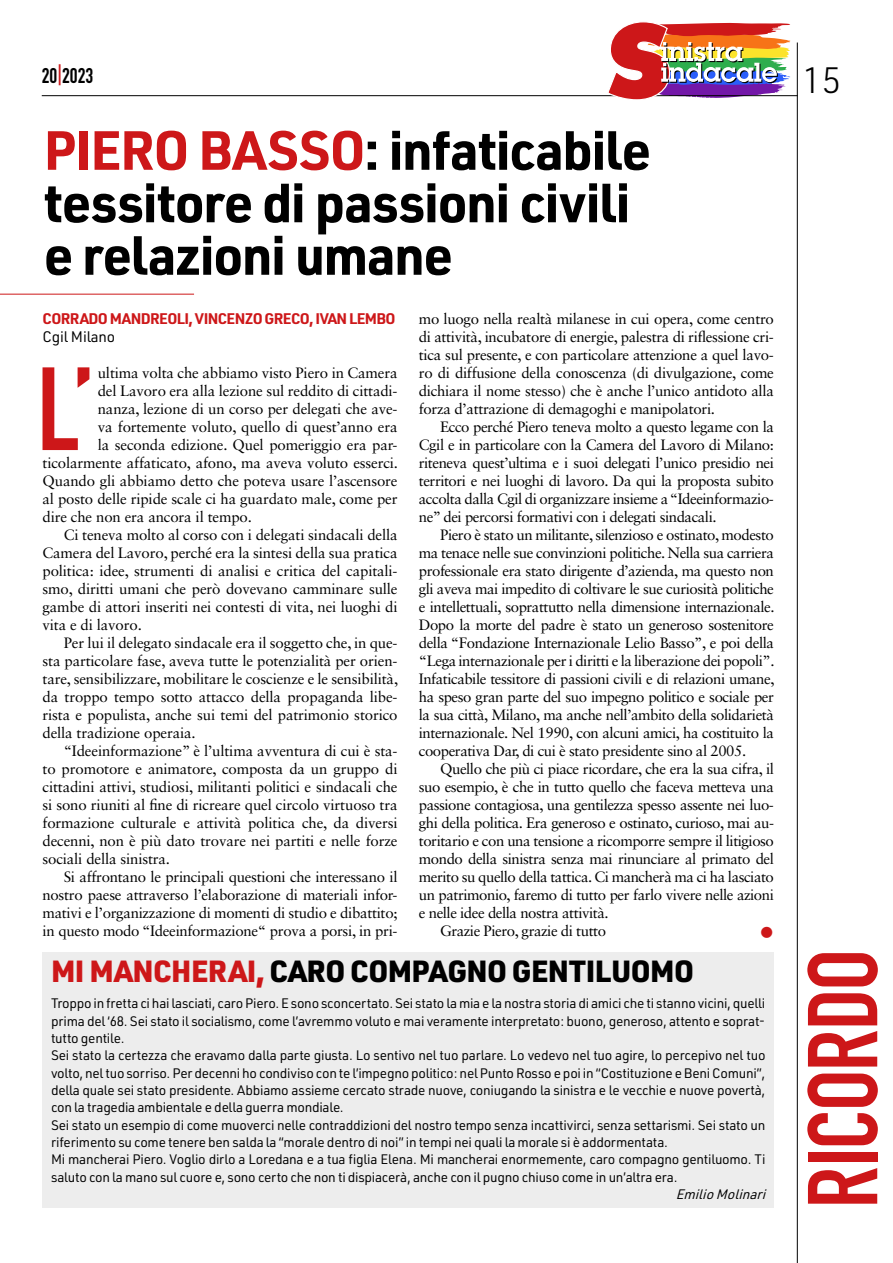
<style>
.page{position:relative;width:893px;height:1263px;background:#fff}
.page>*{position:absolute;margin:0;border:0;box-sizing:border-box;transform-origin:0 0}
.t1{font:116.1px "DIN Engschrift Std";color:#cd1719}
.t2{font:97.35px "DIN Engschrift Std";letter-spacing:-.015em;color:#cd1719}
.t3{font:700 54px/52.5px "URWDIN";letter-spacing:-.025em;color:#000}
.t4{font:300 36px "URWDIN";color:#000}
.t5{font:900 30px "URWDIN";letter-spacing:-.02em;color:#000}
.t6{font:21px "DIN Engschrift Std";color:#000}
.t7{font:15px/18px "Sabon LT Std";letter-spacing:-.01em;color:#000;text-align:justify}
.t8{font:15px "Sabon LT Std";letter-spacing:-.03em;color:#000}
.t9{font:700 15px "URWDIN";letter-spacing:-.04em;color:#cd1719}
.t10{font:15px "URWDIN";letter-spacing:-.01em;color:#000}
.t11{font:13.5px/17.4px "URWDIN";letter-spacing:-.02em;color:#000}
.t12{font:italic 13.5px "URWDIN";color:#000}
.t13{font:12px "Zapf Dingbats IT Cby BT";color:#cd1719}
.s1{color:#cd1719}
</style>
<div class="page">
<hr style="left:42px;top:95px;width:756px;height:1px;background:#000">
<hr style="left:797px;top:43px;width:1px;height:1220px;background:#000">
<svg style="left:606px;top:22px;width:185px;height:78px"></svg>
<hr style="left:0;top:294px;width:194px;height:1px;background:#cd1719">
<div style="left:43px;top:952px;width:731px;height:256px;background:#ededed"></div>
<h3 class="t6" style="left:42px;top:63px;width:53px">20<span class="s1">|</span>2023</h3>
<h3 class="t4" style="left:802px;top:56px;width:40px">15</h3>
<h3 class="t3" style="left:44px;top:122px;width:609px"><span class="s1">PIERO BASSO</span>: infaticabile tessitore di passioni civili e relazioni umane</h3>
<p class="t9" style="left:43px;top:308px;width:355px">CORRADO MANDREOLI, VINCENZO GRECO, IVAN LEMBO</p>
<p class="t10" style="left:43px;top:327px;width:74px">Cgil Milano</p>
<h1 class="t1" style="left:37px;top:341px;width:59px">L’</h1>
<p class="t7" style="left:98px;top:364px;width:301px">ultima volta che abbiamo visto Piero in Camera</p>
<p class="t7" style="left:98px;top:382px;width:301px">del Lavoro era alla lezione sul reddito di cittadi-</p>
<p class="t7" style="left:98px;top:400px;width:301px">nanza, lezione di un corso per delegati che ave-</p>
<p class="t7" style="left:98px;top:418px;width:301px">va fortemente voluto, quello di quest’anno era</p>
<p class="t7" style="left:98px;top:436px;width:301px">la seconda edizione. Quel pomeriggio era par-</p>
<p class="t7" style="left:43px;top:454px;width:357px">ticolarmente affaticato, afono, ma aveva voluto esserci.</p>
<p class="t7" style="left:43px;top:472px;width:357px">Quando gli abbiamo detto che poteva usare l’ascensore</p>
<p class="t7" style="left:43px;top:490px;width:357px">al posto delle ripide scale ci ha guardato male, come per</p>
<p class="t7" style="left:43px;top:508px;width:211px">dire che non era ancora il tempo.</p>
<p class="t7" style="left:64px;top:526px;width:335px">Ci teneva molto al corso con i delegati sindacali della</p>
<p class="t7" style="left:43px;top:544px;width:356px">Camera del Lavoro, perché era la sintesi della sua pratica</p>
<p class="t7" style="left:43px;top:562px;width:357px">politica: idee, strumenti di analisi e critica del capitali-</p>
<p class="t7" style="left:43px;top:580px;width:357px">smo, diritti umani che però dovevano camminare sulle</p>
<p class="t7" style="left:43px;top:598px;width:357px">gambe di attori inseriti nei contesti di vita, nei luoghi di</p>
<p class="t7" style="left:43px;top:616px;width:101px">vita e di lavoro.</p>
<p class="t7" style="left:64px;top:634px;width:335px">Per lui il delegato sindacale era il soggetto che, in que-</p>
<p class="t7" style="left:43px;top:652px;width:357px">sta particolare fase, aveva tutte le potenzialità per orien-</p>
<p class="t7" style="left:43px;top:670px;width:357px">tare, sensibilizzare, mobilitare le coscienze e le sensibilità,</p>
<p class="t7" style="left:43px;top:688px;width:357px">da troppo tempo sotto attacco della propaganda libe-</p>
<p class="t7" style="left:43px;top:706px;width:357px">rista e populista, anche sui temi del patrimonio storico</p>
<p class="t7" style="left:43px;top:724px;width:155px">della tradizione operaia.</p>
<p class="t7" style="left:64px;top:742px;width:335px">“Ideeinformazione” è l’ultima avventura di cui è sta-</p>
<p class="t7" style="left:43px;top:760px;width:357px">to promotore e animatore, composta da un gruppo di</p>
<p class="t7" style="left:43px;top:778px;width:357px">cittadini attivi, studiosi, militanti politici e sindacali che</p>
<p class="t7" style="left:43px;top:796px;width:357px">si sono riuniti al fine di ricreare quel circolo virtuoso tra</p>
<p class="t7" style="left:43px;top:814px;width:357px">formazione culturale e attività politica che, da diversi</p>
<p class="t7" style="left:43px;top:832px;width:357px">decenni, non è più dato trovare nei partiti e nelle forze</p>
<p class="t7" style="left:43px;top:850px;width:129px">sociali della sinistra.</p>
<p class="t7" style="left:64px;top:868px;width:335px">Si affrontano le principali questioni che interessano il</p>
<p class="t7" style="left:43px;top:886px;width:357px">nostro paese attraverso l’elaborazione di materiali infor-</p>
<p class="t7" style="left:43px;top:904px;width:356px">mativi e l’organizzazione di momenti di studio e dibattito;</p>
<p class="t7" style="left:43px;top:922px;width:357px">in questo modo “Ideeinformazione“ prova a porsi, in pri-</p>
<p class="t7" style="left:419px;top:310px;width:357px">mo luogo nella realtà milanese in cui opera, come centro di attività, incubatore di energie, palestra di riflessione cri&shy;tica sul presente, e con particolare attenzione a quel lavo&shy;ro di diffusione della conoscenza (di divulgazione, come dichiara il nome stesso) che è anche l’unico antidoto alla forza d’attrazione di demagoghi e manipolatori.</p>
<p class="t7" style="left:419px;top:418px;width:357px;text-indent:21px">Ecco perché Piero teneva molto a questo legame con la Cgil e in particolare con la Camera del Lavoro di Milano: riteneva quest’ultima e i suoi delegati l’unico presidio nei territori e nei luoghi di lavoro. Da qui la proposta subito accolta dalla Cgil di organizzare insieme a “Ideeinformazio&shy;ne” dei percorsi formativi con i delegati sindacali.</p>
<p class="t7" style="left:419px;top:526px;width:357px;text-indent:21px">Piero è stato un militante, silenzioso e ostinato, modesto ma tenace nelle sue convinzioni politiche. Nella sua carriera professionale era stato dirigente d’azienda, ma questo non gli aveva mai impedito di coltivare le sue curiosità politiche e intellettuali, soprattutto nella dimensione internazionale.<br>Dopo la morte del padre è stato un generoso sostenitore della “Fondazione Internazionale Lelio Basso”, e poi della “Lega internazionale per i diritti e la liberazione dei popoli”.<br>Infaticabile tessitore di passioni civili e di relazioni umane, ha speso gran parte del suo impegno politico e sociale per la sua città, Milano, ma anche nell’ambito della solidarietà internazionale. Nel 1990, con alcuni amici, ha costituito la cooperativa Dar, di cui è stato presidente sino al 2005.</p>
<p class="t8" style="left:440px;top:760px;width:335px">Quello che più ci piace ricordare, che era la sua cifra, il</p>
<p class="t8" style="left:419px;top:778px;width:357px">suo esempio, è che in tutto quello che faceva metteva una</p>
<p class="t8" style="left:419px;top:796px;width:357px">passione contagiosa, una gentilezza spesso assente nei luo-</p>
<p class="t8" style="left:419px;top:814px;width:357px">ghi della politica. Era generoso e ostinato, curioso, mai au-</p>
<p class="t8" style="left:419px;top:832px;width:357px">toritario e con una tensione a ricomporre sempre il litigioso</p>
<p class="t8" style="left:419px;top:850px;width:357px">mondo della sinistra senza mai rinunciare al primato del</p>
<p class="t8" style="left:419px;top:868px;width:357px">merito su quello della tattica. Ci mancherà ma ci ha lasciato</p>
<p class="t8" style="left:419px;top:886px;width:357px">un patrimonio, faremo di tutto per farlo vivere nelle azioni</p>
<p class="t8" style="left:419px;top:904px;width:191px">e nelle idee della nostra attività.</p>
<p class="t8" style="left:440px;top:922px;width:168px">Grazie Piero, grazie di tutto</p>
<p class="t13" style="left:761px;top:926px;width:13px">●</p>
<h3 class="t5" style="left:51px;top:951px;width:644px"><span class="s1">MI MANCHERAI,</span> CARO COMPAGNO GENTILUOMO</h3>
<p class="t11" style="left:51px;top:994px;width:716px">Troppo in fretta ci hai lasciati, caro Piero. E sono sconcertato. Sei stato la mia e la nostra storia di amici che ti stanno vicini, quelli prima del ‘68. Sei stato il socialismo, come l’avremmo voluto e mai veramente interpretato: buono, generoso, attento e soprat&shy;tutto gentile.<br>Sei stato la certezza che eravamo dalla parte giusta. Lo sentivo nel tuo parlare. Lo vedevo nel tuo agire, lo percepivo nel tuo volto, nel tuo sorriso. Per decenni ho condiviso con te l’impegno politico: nel Punto Rosso e poi in “Costituzione e Beni Comuni”, della quale sei stato presidente. Abbiamo assieme cercato strade nuove, coniugando la sinistra e le vecchie e nuove povertà, con la tragedia ambientale e della guerra mondiale.<br>Sei stato un esempio di come muoverci nelle contraddizioni del nostro tempo senza incattivirci, senza settarismi. Sei stato un riferimento su come tenere ben salda la “morale dentro di noi” in tempi nei quali la morale si è addormentata.<br>Mi mancherai Piero. Voglio dirlo a Loredana e a tua figlia Elena. Mi mancherai enormemente, caro compagno gentiluomo. Ti saluto con la mano sul cuore e, sono certo che non ti dispiacerà, anche con il pugno chiuso come in un’altra era.</p>
<p class="t12" style="left:676px;top:1185px;width:96px">EmilioMolinari</p>
<h2 class="t2" style="left:786px;top:1208px;width:261px;rotate:-90deg">RICORDO</h2>
</div>
